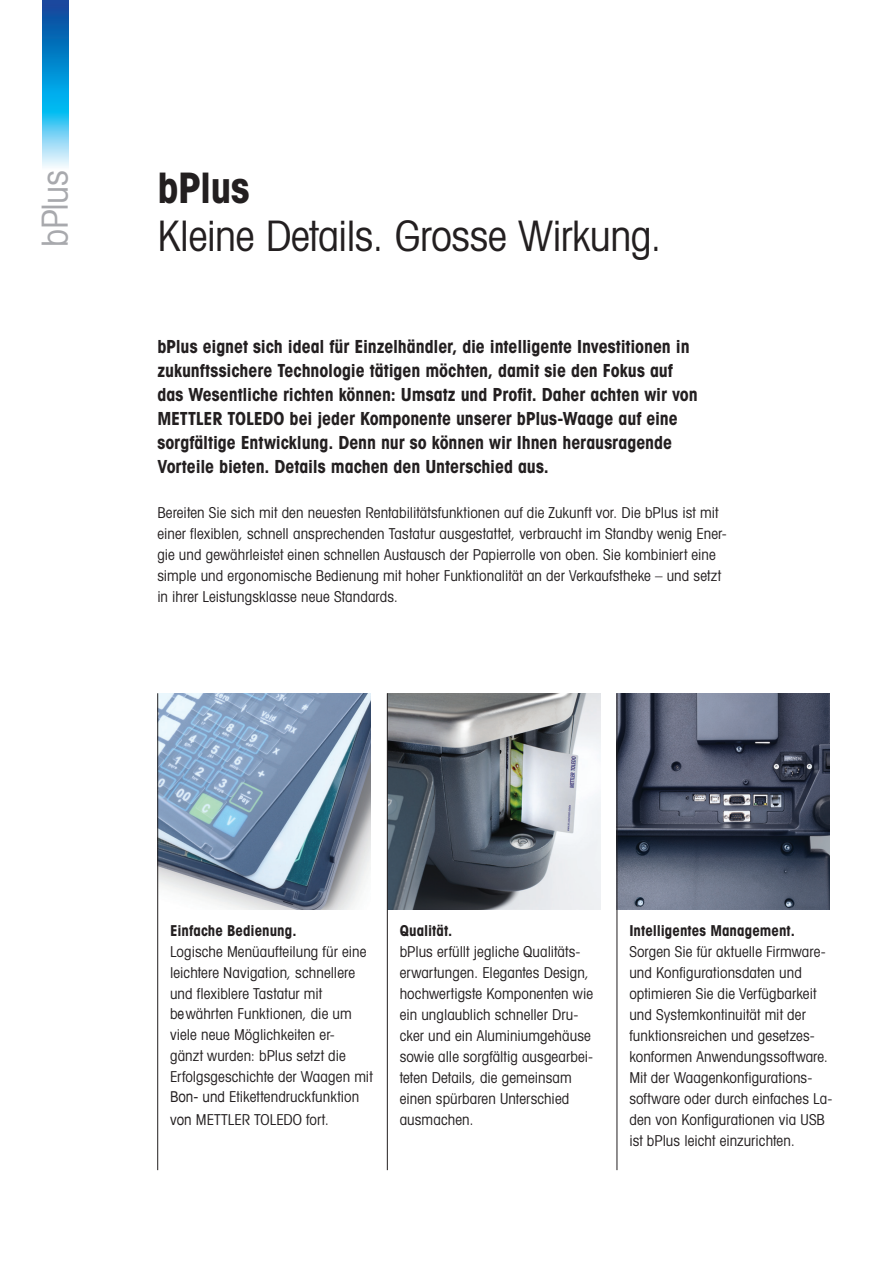
<style>
.page{position:relative;width:893px;height:1263px;background:#fff}
.page>*{position:absolute;margin:0;border:0;box-sizing:border-box;transform-origin:0 0}
.t1{font:42px "Avant Gardefor MT Bk";letter-spacing:-.015em;color:#231f20}
.t2{font:42px "Avant Gardefor MT Bd";letter-spacing:-.02em;color:#231f20}
.t3{font:36px "Avant Gardefor MT Bk";letter-spacing:-.025em;color:#a8a9ad}
.t4{font:18px/24px "Avant Gardefor MT Bd";letter-spacing:-.005em;color:#231f20}
.t5{font:15px/21px "Avant Gardefor MT Bk";letter-spacing:.005em;color:#231f20}
.t6{font:15px "Avant Gardefor MT Bd";letter-spacing:.005em;color:#231f20}
.s1{font-family:"Avant Garde SAP"}
</style>
<div class="page">
<img style="left:158px;top:693px;width:213px;height:216px">
<img style="left:618px;top:693px;width:212px;height:216px">
<img style="left:388px;top:693px;width:213px;height:216px">
<img style="left:43px;top:0;width:25px;height:167px">
<hr style="left:387px;top:693px;width:1px;height:477px;background:#231f20">
<hr style="left:157px;top:693px;width:1px;height:477px;background:#231f20">
<hr style="left:617px;top:693px;width:1px;height:477px;background:#231f20">
<h2 class="t3" style="left:33px;top:247px;width:78px;rotate:-90deg">bPlus</h2>
<h1 class="t2" style="left:157px;top:161px;width:94px">bPlus</h1>
<h1 class="t1" style="left:157px;top:210px;width:506px">Kleine Details. Grosse Wirkung.</h1>
<p class="t4" style="left:157px;top:334px;width:542px">bPlus eignet sich ideal für Einzelhändler, die intelligente Investitionen in zukunftssichere Technologie tätigen möchten, damit sie den Fokus auf das Wesentliche richten können: Umsatz und Profit. Daher achten wir von METTLER TOLEDO bei jeder Komponente unserer bPlus-Waage auf eine sorgfältige Entwicklung. Denn nur so können wir Ihnen herausragende Vorteile bieten. Details machen den Unterschied aus.</p>
<p class="t5" style="left:157px;top:502px;width:571px">Bereiten Sie sich mit den neuesten Rentabilitätsfunktionen auf die Zukunft vor. Die bPlus ist mit einer flexiblen, schnell ansprechenden Tastatur ausgestattet, verbraucht im Standby wenig Ener&shy;gie und gewährleistet einen schnellen Austausch der Papierrolle von oben. Sie kombiniert eine simple und ergonomische Bedienung mit hoher Funktionalität an der Verkaufstheke – und setzt in ihrer Leistungsklasse neue Standards.</p>
<p class="t6" style="left:170px;top:921px;width:128px">Einfache Bedienung.</p>
<p class="t5" style="left:170px;top:941px;width:204px">Logische Menüaufteilung für eine leichtere Navigation, schnellere und flexiblere Tastatur mit b<span class="s1">e</span>währten Funktionen, die um viele neue Möglichkeiten er-<br>gänzt wurden: bPlus setzt die<br>Erfolgsgeschichte der Waagen mit<br><span class="s1">Bon- und</span> Etikettendruckfunktion</p>
<p class="t6" style="left:400px;top:921px;width:54px">Qualität.</p>
<p class="t5" style="left:400px;top:941px;width:195px">bPlus erfüllt jegliche Qualitäts&shy;erwartungen. Elegantes Design, hochwertigste Komponenten wie ein unglaublich schneller Dru&shy;cker und ein Aluminiumgehäuse sowie alle sorgfältig ausgearbei&shy;teten Details, die gemeinsam einen spürbaren Unterschied</p>
<p class="t5" style="left:170px;top:1109px;width:160px"><span class="s1">von</span> METTLER TOLEDO-fort.</p>
<p class="t5" style="left:400px;top:1109px;width:75px">ausmachen.</p>
<p class="t6" style="left:629px;top:921px;width:167px">Intelligentes Management.</p>
<p class="t5" style="left:629px;top:941px;width:205px">Sorgen Sie für aktuelle Firmware&shy;und Konfigurationsdaten und optimieren Sie die Verfügbarkeit und Systemkontinuität mit der funktionsreichen und gesetzes&shy;konformen Anwendungssoftware.<br>Mit der Waagenkonfigurations&shy;software oder durch einfaches La&shy;den von Konfigurationen via USB ist bPlus leicht einzurichten.</p>
</div>
